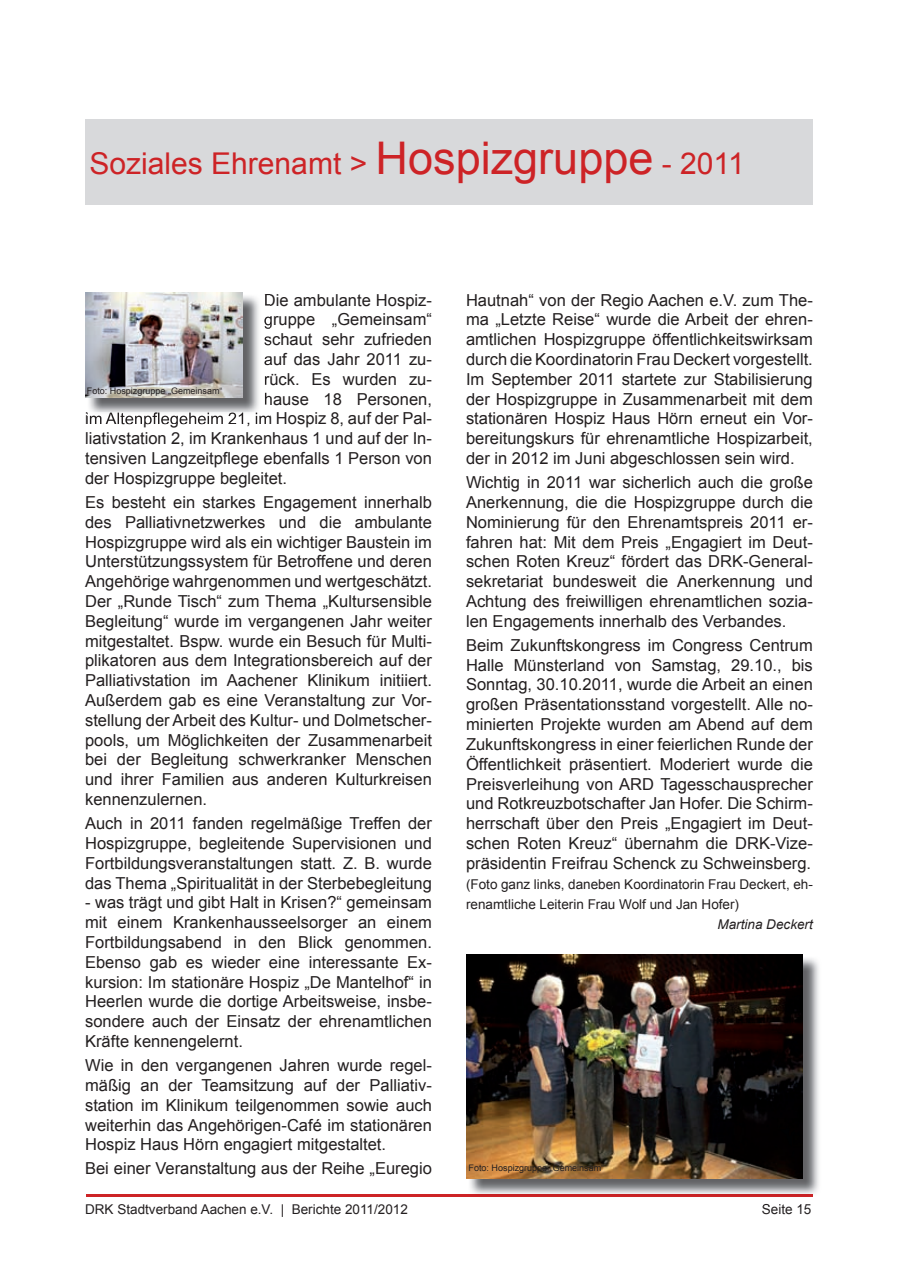
<style>
.page{position:relative;width:898px;height:1272px;background:#fff}
.page>*{position:absolute;margin:0;border:0;box-sizing:border-box;transform-origin:0 0}
.t1{font:30px "Arial";color:#cd2326}
.t2{font:16.5px/19.8px "Arial";color:#231f20;text-align:justify}
.t3{font:13.5px/19.8px "Arial";color:#231f20}
.t4{font:italic 13.5px "Arial";color:#231f20}
.t5{font:9px "Arial";color:#231f20}
.s1{font-size:45px}
</style>
<div class="page">
<div style="left:85px;top:119px;width:727px;height:85px;background:#d8d9db"></div>
<hr style="left:86px;top:1194px;width:725px;height:2px;background:#cd2326">
<img style="left:468px;top:956px;width:351px;height:249px">
<img style="left:468px;top:1203px;width:342px;height:2px">
<img style="left:468px;top:1194px;width:343px;height:2px">
<img style="left:466px;top:954px;width:335px;height:224px">
<img style="left:87px;top:294px;width:182px;height:118px">
<img style="left:265px;top:294px;width:4px;height:15px">
<img style="left:264px;top:313px;width:5px;height:16px">
<svg style="left:264px;top:333px;width:5px;height:12px"></svg>
<svg style="left:264px;top:353px;width:5px;height:12px"></svg>
<svg style="left:265px;top:373px;width:4px;height:12px"></svg>
<img style="left:265px;top:393px;width:4px;height:14px">
<img style="left:87px;top:412px;width:182px;height:11px">
<img style="left:85px;top:292px;width:157px;height:105px">
<h1 class="t1" style="left:89px;top:144px;width:656px">Soziales Ehrenamt &gt; <span class="s1">Hospizgruppe</span> - 2011</h1>
<p class="t2" style="left:264px;top:290px;width:169px">Die ambulante Hospiz-</p>
<p class="t2" style="left:264px;top:310px;width:169px">gruppe „Gemeinsam“</p>
<p class="t2" style="left:264px;top:329px;width:169px">schaut sehr zufrieden</p>
<p class="t2" style="left:264px;top:349px;width:169px">auf das Jahr 2011 zu-</p>
<p class="t2" style="left:264px;top:369px;width:169px">rück. Es wurden zu-</p>
<p class="t2" style="left:264px;top:389px;width:169px">hause 18 Personen,</p>
<p class="t2" style="left:85px;top:409px;width:348px">im Altenpflegeheim 21, im Hospiz 8, auf der Pal-</p>
<p class="t2" style="left:85px;top:428px;width:348px">liativstation 2, im Krankenhaus 1 und auf der In-</p>
<p class="t2" style="left:85px;top:448px;width:348px">tensiven Langzeitpflege ebenfalls 1 Person von</p>
<p class="t2" style="left:85px;top:468px;width:203px">der Hospizgruppe begleitet.</p>
<p class="t2" style="left:85px;top:492px;width:348px">Es besteht ein starkes Engagement innerhalb des Palliativnetzwerkes und die ambulante Hospizgruppe wird als ein wichtiger Baustein im Unterstützungssystem für Betroffene und deren Angehörige wahrgenommen und wertgeschätzt.<br>Der „Runde Tisch“ zum Thema „Kultursensible Begleitung“ wurde im vergangenen Jahr weiter mitgestaltet. Bspw. wurde ein Besuch für Multi&shy;plikatoren aus dem Integrationsbereich auf der Palliativstation im Aachener Klinikum initiiert.<br>Außerdem gab es eine Veranstaltung zur Vor&shy;stellung der Arbeit des Kultur- und Dolmetscher&shy;pools, um Möglichkeiten der Zusammenarbeit bei der Begleitung schwerkranker Menschen und ihrer Familien aus anderen Kulturkreisen kennenzulernen.</p>
<p class="t2" style="left:85px;top:813px;width:348px">Auch in 2011 fanden regelmäßige Treffen der Hospizgruppe, begleitende Supervisionen und Fortbildungsveranstaltungen statt. Z. B. wurde das Thema „Spiritualität in der Sterbebegleitung</p>
<p class="t2" style="left:85px;top:892px;width:348px">- was trägt und gibt Halt in Krisen?“ gemeinsam mit einem Krankenhausseelsorger an einem Fortbildungsabend in den Blick genommen.<br>Ebenso gab es wieder eine interessante Ex&shy;kursion: Im stationäre Hospiz „De Mantelhof“ in Heerlen wurde die dortige Arbeitsweise, insbe&shy;sondere auch der Einsatz der ehrenamtlichen Kräfte kennengelernt.</p>
<p class="t2" style="left:85px;top:1055px;width:348px">Wie in den vergangenen Jahren wurde regel&shy;mäßig an der Teamsitzung auf der Palliativ&shy;station im Klinikum teilgenommen sowie auch weiterhin das Angehörigen-Café im stationären Hospiz Haus Hörn engagiert mitgestaltet.</p>
<p class="t2" style="left:85px;top:1158px;width:348px">Bei einer Veranstaltung aus der Reihe „Euregio</p>
<p class="t5" style="left:87px;top:385px;width:137px">Foto: Hospizgruppe „Gemeinsam“</p>
<p class="t2" style="left:466px;top:290px;width:348px">Hautnah“ von der Regio Aachen e.V. zum The&shy;ma „Letzte Reise“ wurde die Arbeit der ehren&shy;amtlichen Hospizgruppe öffentlichkeitswirksam durch die Koordinatorin Frau Deckert vorgestellt.<br>Im September 2011 startete zur Stabilisierung der Hospizgruppe in Zusammenarbeit mit dem stationären Hospiz Haus Hörn erneut ein Vor&shy;bereitungskurs für ehrenamtliche Hospizarbeit, der in 2012 im Juni abgeschlossen sein wird.</p>
<p class="t2" style="left:466px;top:472px;width:348px">Wichtig in 2011 war sicherlich auch die große Anerkennung, die die Hospizgruppe durch die Nominierung für den Ehrenamtspreis 2011 er&shy;fahren hat: Mit dem Preis „Engagiert im Deut&shy;schen Roten Kreuz“ fördert das DRK-General&shy;sekretariat bundesweit die Anerkennung und Achtung des freiwilligen ehrenamtlichen sozia&shy;len Engagements innerhalb des Verbandes.</p>
<p class="t2" style="left:466px;top:635px;width:348px">Beim Zukunftskongress im Congress Centrum Halle Münsterland von Samstag, 29.10., bis Sonntag, 30.10.2011, wurde die Arbeit an einen großen Präsentationsstand vorgestellt. Alle no&shy;minierten Projekte wurden am Abend auf dem Zukunftskongress in einer feierlichen Runde der Öffentlichkeit präsentiert. Moderiert wurde die Preisverleihung von ARD Tagesschausprecher und Rotkreuzbotschafter Jan Hofer. Die Schirm&shy;herrschaft über den Preis „Engagiert im Deut&shy;schen Roten Kreuz“ übernahm die DRK-Vize&shy;präsidentin Freifrau Schenck zu Schweinsberg.</p>
<p class="t3" style="left:466px;top:874px;width:348px">(Foto ganz links, daneben Koordinatorin Frau Deckert, eh&shy;renamtliche Leiterin Frau Wolf und Jan Hofer)</p>
<p class="t4" style="left:717px;top:916px;width:97px">Martina Deckert</p>
<p class="t5" style="left:468px;top:1162px;width:137px">Foto: Hospizgruppe „Gemeinsam“</p>
<p class="t3" style="left:85px;top:1199px;width:324px">DRK Stadtverband Aachen e.V. | Berichte 2011/2012</p>
<p class="t3" style="left:761px;top:1199px;width:51px">Seite 15</p>
</div>
